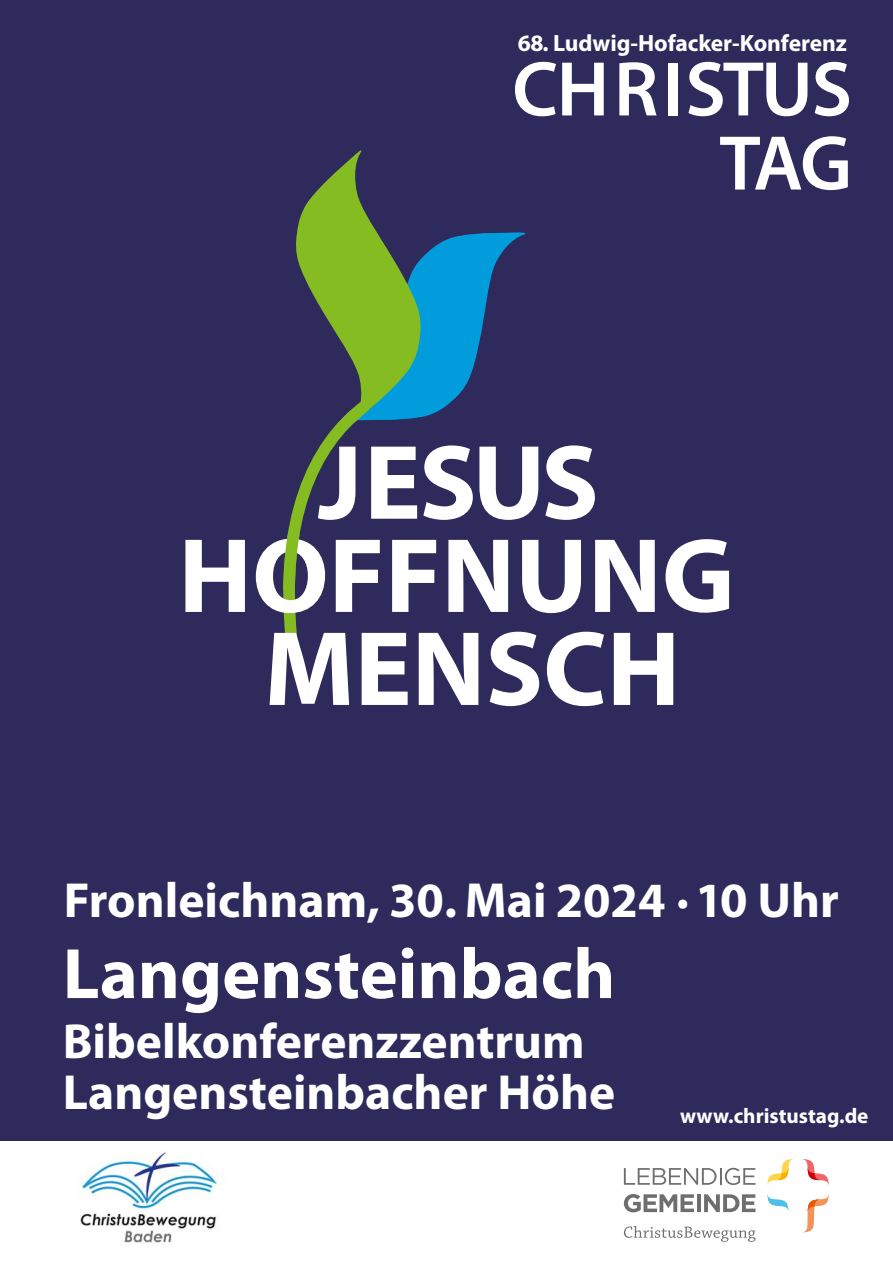
<style>
.page{position:relative;width:893px;height:1263px;background:#fff}
.page>*{position:absolute;margin:0;border:0;box-sizing:border-box;transform-origin:0 0}
.t1{font:700 106.95px/93.2px "Myriad Pro";color:#fff;text-align:center}
.t2{font:600 78.3px/74.1px "Myriad Pro";letter-spacing:-.02em;color:#fff;text-align:right}
.t3{font:700 72px "Myriad Pro";color:#fff}
.t4{font:700 49.5px/51px "Myriad Pro";color:#fff}
.t5{font:700 23.55px "Myriad Pro";letter-spacing:-.005em;color:#fff}
.t6{font:700 21.15px "Myriad Pro";color:#fff}
</style>
<div class="page">
<div style="left:0;top:0;width:893px;height:1140px;background:#2e2a5c"></div>
<svg style="left:283px;top:150px;width:243px;height:488px"></svg>
<img style="left:74px;top:1151px;width:147px;height:92px">
<svg style="left:624px;top:1226px;width:131px;height:16px"></svg>
<svg style="left:624px;top:1168px;width:131px;height:17px"></svg>
<svg style="left:624px;top:1194px;width:70px;height:18px"></svg>
<hr style="left:697px;top:1194px;width:4px;height:18px;background:#6e6e6e">
<svg style="left:704px;top:1194px;width:51px;height:18px"></svg>
<svg style="left:767px;top:1194px;width:21px;height:16px"></svg>
<svg style="left:804px;top:1194px;width:25px;height:38px"></svg>
<svg style="left:767px;top:1159px;width:26px;height:26px"></svg>
<svg style="left:803px;top:1159px;width:26px;height:26px"></svg>
<p class="t5" style="left:518px;top:27px;width:330px">68. Ludwig-Hofacker-Konferenz</p>
<h2 class="t2" style="left:512px;top:50px;width:341px">CHRISTUS<br>TAG</h2>
<h1 class="t1" style="left:178px;top:433px;width:558px">JESUS<br>HOFFNUNG<br>MENSCH</h1>
<p class="t4" style="left:64px;top:873px;width:777px">Fronleichnam, 30. Mai 2024 · 10 Uhr</p>
<h3 class="t3" style="left:63px;top:927px;width:554px">Langensteinbach</h3>
<p class="t4" style="left:63px;top:1014px;width:554px">Bibelkonferenzzentrum<br>Langensteinbacher Höhe</p>
<p class="t6" style="left:680px;top:1102px;width:190px">www.christustag.de</p>
</div>
